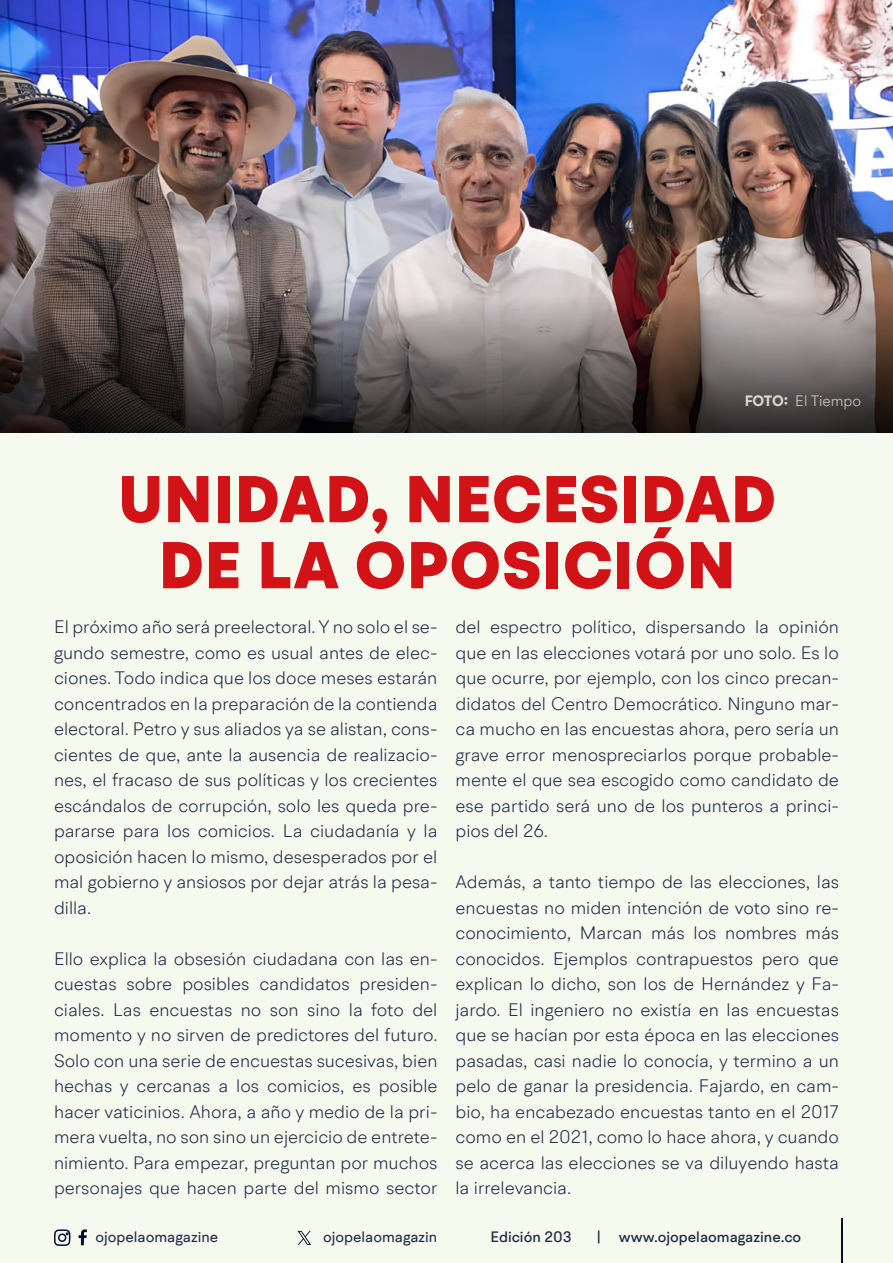
<style>
.page{position:relative;width:893px;height:1263px;background:#f6f9ee}
.page>*{position:absolute;margin:0;border:0;box-sizing:border-box;transform-origin:0 0}
.t1{font:900 66px/66px "BR Hendrix";letter-spacing:.01em;color:#d11217;text-align:center}
.t2{font:300 18px/25.5px "BR Hendrix";color:#1b2943;text-align:justify}
.t3{font:500 15px "BR Hendrix";color:#1b2943}
.t4{font:15px "BR Hendrix";color:#1b2943}
.t5{font:300 15px "BR Hendrix";color:#f5faed}
.s1{font-weight:700}
</style>
<div class="page">
<svg style="left:79px;top:1229px;width:8px;height:16px"></svg>
<svg style="left:54px;top:1229px;width:17px;height:17px"></svg>
<hr style="left:841px;top:1219px;width:1px;height:44px;background:#000f2b">
<svg style="left:298px;top:1231px;width:13px;height:14px"></svg>
<img style="left:0;top:0;width:893px;height:296px">
<svg style="left:0;top:296px;width:893px;height:136px;background:#5c5554"></svg>
<p class="t5" style="left:744px;top:392px;width:119px"><span class="s1">FOTO:</span> El Tiempo</p>
<h1 class="t1" style="left:118px;top:468px;width:659px">UNIDAD, NECESIDAD<br>DE LA OPOSICIÓN</h1>
<p class="t2" style="left:54px;top:614px;width:385px">El próximo año será preelectoral. Y no solo el se&shy;gundo semestre, como es usual antes de elec&shy;ciones. Todo indica que los doce meses estarán concentrados en la preparación de la contienda electoral. Petro y sus aliados ya se alistan, cons&shy;cientes de que, ante la ausencia de realizacio&shy;nes, el fracaso de sus políticas y los crecientes escándalos de corrupción, solo les queda pre&shy;pararse para los comicios. La ciudadanía y la oposición hacen lo mismo, desesperados por el mal gobierno y ansiosos por dejar atrás la pesa&shy;dilla.</p>
<p class="t2" style="left:54px;top:946px;width:385px">Ello explica la obsesión ciudadana con las en&shy;cuestas sobre posibles candidatos presiden&shy;ciales. Las encuestas no son sino la foto del momento y no sirven de predictores del futuro.<br>Solo con una serie de encuestas sucesivas, bien hechas y cercanas a los comicios, es posible hacer vaticinios. Ahora, a año y medio de la pri&shy;mera vuelta, no son sino un ejercicio de entrete&shy;nimiento. Para empezar, preguntan por muchos personajes que hacen parte del mismo sector</p>
<p class="t2" style="left:455px;top:614px;width:385px">del espectro político, dispersando la opinión que en las elecciones votará por uno solo. Es lo que ocurre, por ejemplo, con los cinco precan&shy;didatos del Centro Democrático. Ninguno mar&shy;ca mucho en las encuestas ahora, pero sería un grave error menospreciarlos porque probable&shy;mente el que sea escogido como candidato de ese partido será uno de los punteros a princi&shy;pios del 26.</p>
<p class="t2" style="left:455px;top:869px;width:385px">Además, a tanto tiempo de las elecciones, las encuestas no miden intención de voto sino re&shy;conocimiento, Marcan más los nombres más conocidos. Ejemplos contrapuestos pero que explican lo dicho, son los de Hernández y Fa&shy;jardo. El ingeniero no existía en las encuestas que se hacían por esta época en las elecciones pasadas, casi nadie lo conocía, y termino a un pelo de ganar la presidencia. Fajardo, en cam&shy;bio, ha encabezado encuestas tanto en el 2017 como en el 2021, como lo hace ahora, y cuando se acerca las elecciones se va diluyendo hasta la irrelevancia.</p>
<p class="t4" style="left:96px;top:1227px;width:124px">ojopelaomagazine</p>
<p class="t4" style="left:323px;top:1227px;width:116px">ojopelaomagazin</p>
<p class="t3" style="left:490px;top:1227px;width:83px">Edición 203</p>
<p class="t3" style="left:596px;top:1227px;width:206px">| www.ojopelaomagazine.co</p>
</div>
